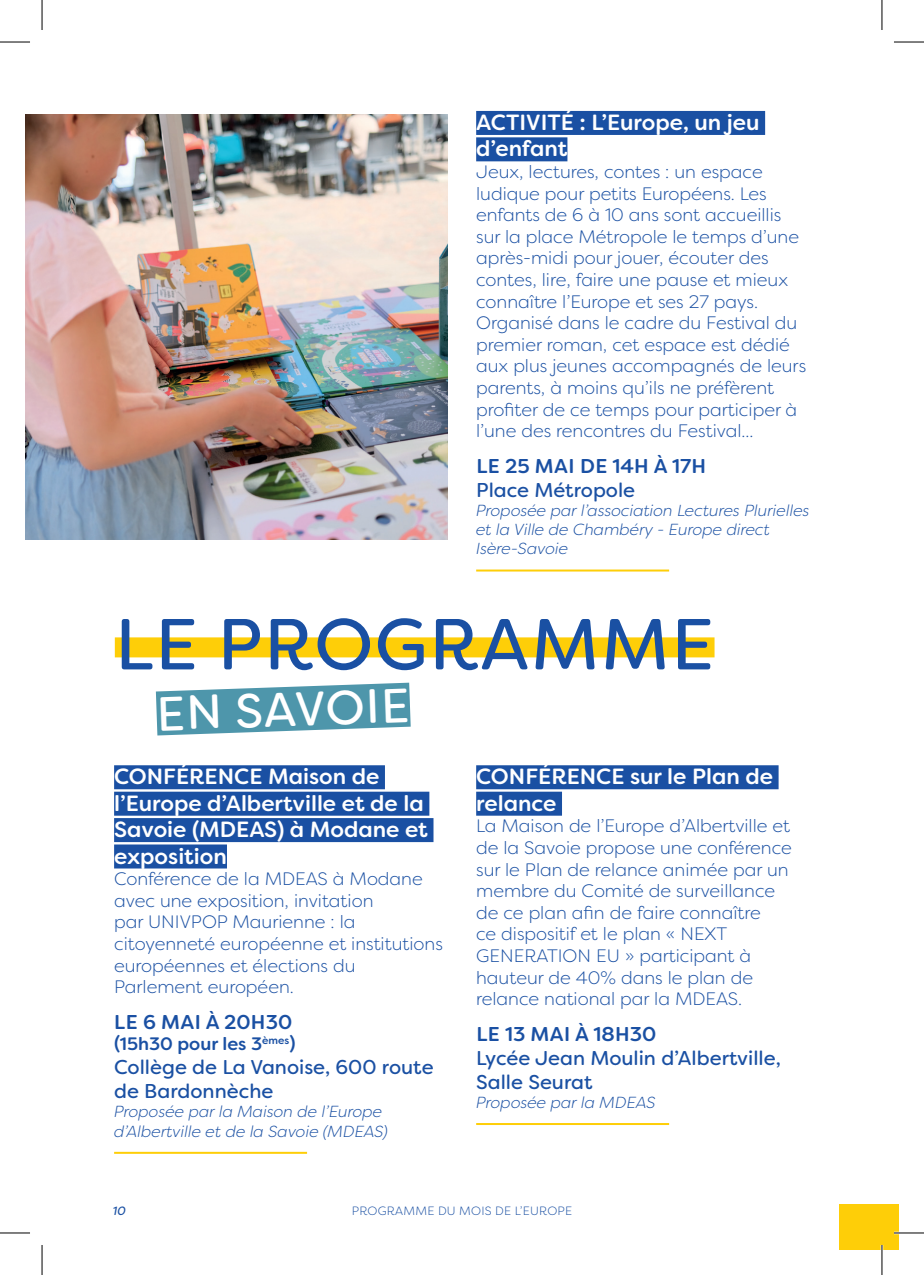
<style>
.page{position:relative;width:924px;height:1275px;background:#fff}
.page>*{position:absolute;margin:0;border:0;box-sizing:border-box;transform-origin:0 0}
.t1{font:72px "Filson Soft";letter-spacing:.02em;color:#1a50a3}
.t2{font:48px "Filson Soft";color:#fff}
.t3{font:500 22px/26.4px "Filson Soft";color:#fff}
.t4{font:20px/24px "Filson Soft";color:#1a50a3}
.t5{font:500 20px "Filson Soft";letter-spacing:.01em;color:#1a50a3}
.t6{font:300 18px/21.6px "Filson Soft";color:#1a50a3}
.t7{font:500 18px "Filson Soft";color:#1a50a3}
.t8{font:italic 300 16px/19.2px "Filson Soft";color:#1a50a3}
.t9{font:300 12px "Filson Soft";letter-spacing:.02em;color:#1a50a3}
.t10{font:italic 12px "Filson Soft";color:#1a50a3}
</style>
<div class="page">
<div style="left:838px;top:1204px;width:43px;height:46px;background:#fece08"></div>
<div style="left:881px;top:1204px;width:17px;height:46px;background:#fece08"></div>
<div style="left:115px;top:637px;width:599px;height:20px;background:#fece08"></div>
<svg style="left:155px;top:682px;width:256px;height:54px"></svg>
<div style="left:114px;top:765px;width:271px;height:24px;background:#1a50a3"></div>
<div style="left:114px;top:791px;width:315px;height:24px;background:#1a50a3"></div>
<div style="left:114px;top:818px;width:319px;height:24px;background:#1a50a3"></div>
<div style="left:114px;top:844px;width:113px;height:24px;background:#1a50a3"></div>
<hr style="left:114px;top:1151px;width:193px;height:2px;background:#fece08">
<div style="left:476px;top:765px;width:302px;height:24px;background:#1a50a3"></div>
<div style="left:476px;top:791px;width:85px;height:24px;background:#1a50a3"></div>
<hr style="left:476px;top:1123px;width:192px;height:2px;background:#fece08">
<div style="left:476px;top:111px;width:288px;height:24px;background:#1a50a3"></div>
<div style="left:476px;top:137px;width:91px;height:24px;background:#1a50a3"></div>
<hr style="left:476px;top:569px;width:192px;height:2px;background:#fece08">
<img style="left:25px;top:114px;width:422px;height:425px">
<hr style="left:893px;top:1231px;width:30px;height:3px;background:#fff">
<hr style="left:880px;top:1245px;width:2px;height:30px;background:#fff">
<hr style="left:0;top:42px;width:30px;height:1px;background:#000">
<hr style="left:893px;top:42px;width:30px;height:1px;background:#000">
<hr style="left:0;top:1232px;width:30px;height:1px;background:#000">
<hr style="left:893px;top:1232px;width:30px;height:1px;background:#000">
<hr style="left:42px;top:0;width:1px;height:30px;background:#000">
<hr style="left:42px;top:1245px;width:1px;height:30px;background:#000">
<hr style="left:881px;top:0;width:1px;height:30px;background:#000">
<hr style="left:881px;top:1245px;width:1px;height:30px;background:#000">
<p class="t3" style="left:476px;top:109px;width:285px">ACTIVITÉ : L’Europe, un jeu d’enfant</p>
<p class="t6" style="left:476px;top:161px;width:331px">Jeux, lectures, contes : un espace ludique pour petits Européens. Les enfants de 6 à 10 ans sont accueillis sur la place Métropole le temps d’une après-midi pour jouer, écouter des contes, lire, faire une pause et mieux connaître l’Europe et ses 27 pays.<br>Organisé dans le cadre du Festival du premier roman, cet espace est dédié aux plus jeunes accompagnés de leurs parents, à moins qu’ils ne préfèrent profiter de ce temps pour participer à l’une des rencontres du Festival...</p>
<p class="t5" style="left:476px;top:453px;width:231px">LE 25 MAI DE 14H À 17H</p>
<p class="t4" style="left:476px;top:477px;width:160px">Place Métropole</p>
<p class="t8" style="left:476px;top:500px;width:335px">Proposée par l’association Lectures Plurielles et la Ville de Chambéry - Europe direct<br>Isère-Savoie</p>
<h1 class="t1" style="left:115px;top:598px;width:600px">LE PROGRAMME</h1>
<h2 class="t2" style="left:155px;top:683px;width:254px;rotate:-2deg">EN SAVOIE</h2>
<p class="t3" style="left:114px;top:763px;width:315px">CONFÉRENCE Maison de l’Europe d’Albertville et de la<br>Savoie (MDEAS) à Modane et exposition</p>
<p class="t6" style="left:114px;top:868px;width:330px">Conférence de la MDEAS à Modane avec une exposition, invitation<br>par UNIVPOP Maurienne : la citoyenneté européenne et institutions européennes et élections du<br>Parlement européen.</p>
<p class="t5" style="left:114px;top:1008px;width:179px">LE 6 MAI À 20H30</p>
<p class="t7" style="left:114px;top:1032px;width:183px">(15h30 pour les 3<sup>èmes</sup>)</p>
<p class="t4" style="left:114px;top:1055px;width:321px">Collège de La Vanoise, 600 route de Bardonnèche</p>
<p class="t8" style="left:114px;top:1102px;width:275px">Proposée par la Maison de l’Europe d’Albertville et de la Savoie (MDEAS)</p>
<p class="t3" style="left:476px;top:763px;width:298px">CONFÉRENCE sur le Plan de relance</p>
<p class="t6" style="left:476px;top:815px;width:317px">La Maison de l’Europe d’Albertville et de la Savoie propose une conférence sur le Plan de relance animée par un membre du Comité de surveillance de ce plan afin de faire connaître<br>ce dispositif et le plan « NEXT<br>GENERATION EU » participant à hauteur de 40% dans le plan de relance national par la MDEAS.</p>
<p class="t5" style="left:476px;top:1020px;width:181px">LE 13 MAI À 18H30</p>
<p class="t4" style="left:476px;top:1045px;width:306px">Lycée Jean Moulin d’Albertville,<br>Salle Seurat</p>
<p class="t8" style="left:476px;top:1092px;width:181px">Proposée par la MDEAS</p>
<p class="t10" style="left:113px;top:1202px;width:15px">10</p>
<p class="t9" style="left:351px;top:1203px;width:222px">PROGRAMME DU MOIS DE L’EUROPE</p>
</div>
